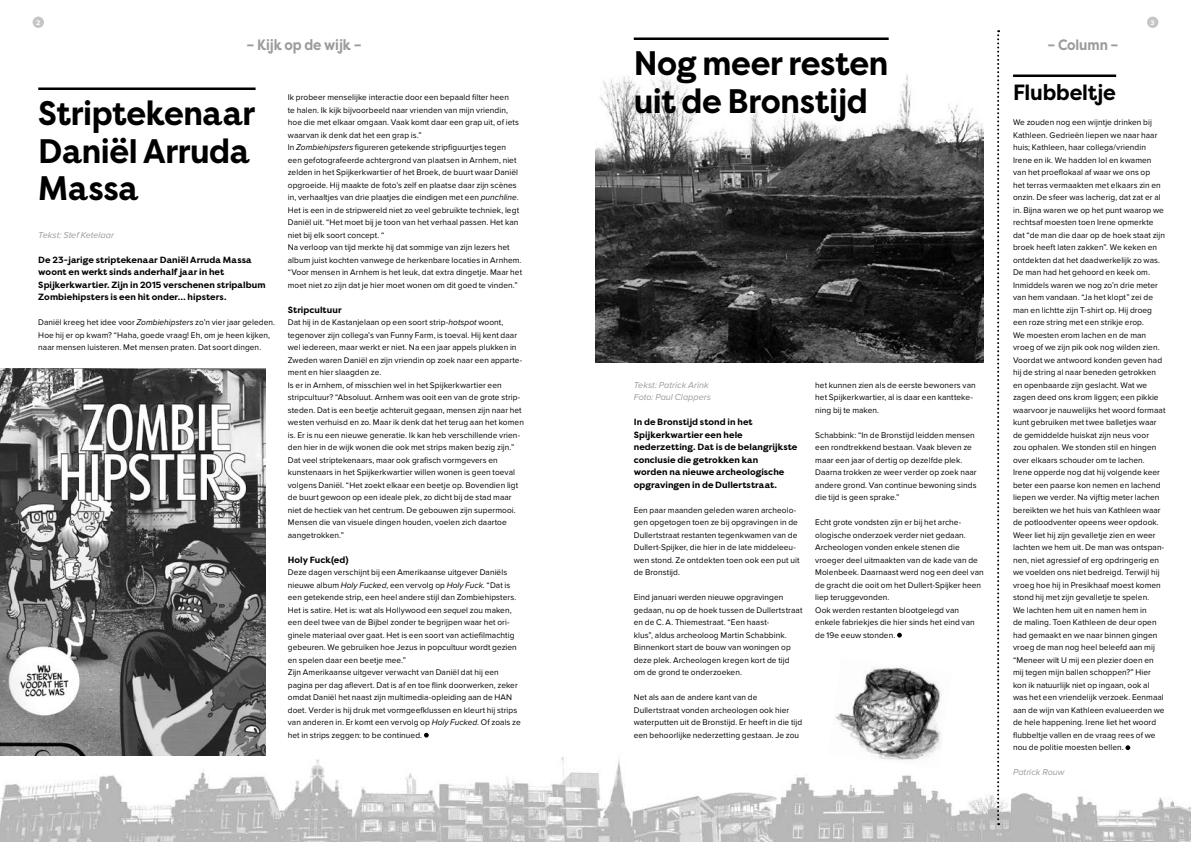
<style>
.page{position:relative;width:1191px;height:842px;background:#fff}
.page>*{position:absolute;margin:0;border:0;box-sizing:border-box;transform-origin:0 0}
.C_-_1_-_kop_lijn_gro{font:34px/37.5px "Wijkkrant Filson Bold";letter-spacing:-.01em;color:#000;scale:.94 1}
.C_-_2_-_kop_lijn_kle{font:22px "Wijkkrant Filson Bold";letter-spacing:-.01em;color:#000;scale:.94 1}
.G_-_Thema{font:15px "Wijkkrant Filson Bold";letter-spacing:-.01em;color:#9b9b9b;scale:.9 1}
.B_-_Intro_tekst{font:9px/12.5px "Wijkkrant Filson Bold";letter-spacing:.005em;color:#000}
.F_-_Auteur{font:italic 9px "Proxima Nova";color:#9b9b9b}
.D_-_Tussenkop{font:9px "Wijkkrant Filson Bold";letter-spacing:.005em;color:#000}
.A_-_Body_tekst{font:8.5px/12.5px "Proxima Nova";letter-spacing:.01em;color:#000}
.K_-_Paginacijfers{font:700 7px "Proxima Nova";color:#fff}
.s1{font-style:italic}
</style>
<div class="page">
<div style="left:33px;top:17px;width:11px;height:11px;background:#c4c5c5;border-radius:50%"></div>
<div style="left:1147px;top:17px;width:11px;height:11px;background:#c4c5c5;border-radius:50%"></div>
<img style="left:0;top:256px;width:1191px;height:586px">
<img style="left:595px;top:74px;width:389px;height:289px">
<svg style="left:897px;top:633px;width:5px;height:5px"></svg>
<hr style="left:634px;top:37px;width:254px;height:3px;background:#000">
<img style="left:827px;top:657px;width:124px;height:112px">
<hr style="left:1013px;top:75px;width:103px;height:2px;background:#000">
<svg style="left:1125px;top:745px;width:5px;height:5px"></svg>
<svg style="left:997px;top:30px;width:2px;height:795px"></svg>
<svg style="left:424px;top:733px;width:5px;height:5px"></svg>
<hr style="left:38px;top:87px;width:217px;height:3px;background:#000">
<img style="left:0;top:369px;width:265px;height:386px">
<p class="K_-_Paginacijfers" style="left:36px;top:18px;width:6px">2</p>
<p class="K_-_Paginacijfers" style="left:1150px;top:18px;width:6px">3</p>
<p class="G_-_Thema" style="left:247px;top:35px;width:129px">– Kijk op de wijk –</p>
<p class="G_-_Thema" style="left:1047px;top:35px;width:80px">– Column –</p>
<p class="C_-_1_-_kop_lijn_gro" style="left:634px;top:45px;width:272px">Nog meer resten uit de Bronstijd</p>
<p class="C_-_2_-_kop_lijn_kle" style="left:1013px;top:78px;width:111px">Flubbeltje</p>
<p class="A_-_Body_tekst" style="left:1013px;top:116px;width:154px">We zouden nog een wijntje drinken bij Kathleen. Gedrieën liepen we naar haar huis; Kathleen, haar collega/vriendin Irene en ik. We hadden lol en kwamen van het proeflokaal af waar we ons op<br>het terras vermaakten met elkaars zin en onzin. De sfeer was lacherig, dat zat er al in. Bijna waren we op het punt waarop we rechtsaf moesten toen Irene opmerkte dat “de man die daar op de hoek staat zijn broek heeft laten zakken”. We keken en ontdekten dat het daadwerkelijk zo was.<br>De man had het gehoord en keek om.<br>Inmiddels waren we nog zo’n drie meter van hem vandaan. “Ja het klopt” zei de man en lichtte zijn T-shirt op. Hij droeg een roze string met een strikje erop.<br>We moesten erom lachen en de man vroeg of we zijn pik ook nog wilden zien.<br>Voordat we antwoord konden geven had hij de string al naar beneden getrokken en openbaarde zijn geslacht. Wat we zagen deed ons krom liggen; een pikkie waarvoor je nauwelijks het woord formaat kunt gebruiken met twee balletjes waar de gemiddelde huiskat zijn neus voor<br>zou ophalen. We stonden stil en hingen over elkaars schouder om te lachen.<br>Irene opperde nog dat hij volgende keer beter een paarse kon nemen en lachend liepen we verder. Na vijftig meter lachen bereikten we het huis van Kathleen waar de potloodventer opeens weer opdook.<br>Weer liet hij zijn gevalletje zien en weer lachten we hem uit. De man was ontspan&shy;nen, niet agressief of erg opdringerig en we voelden ons niet bedreigd. Terwijl hij vroeg hoe hij in Presikhaaf moest komen stond hij met zijn gevalletje te spelen.<br>We lachten hem uit en namen hem in<br>de maling. Toen Kathleen de deur open had gemaakt en we naar binnen gingen vroeg de man nog heel beleefd aan mij “Meneer wilt U mij een plezier doen en mij tegen mijn ballen schoppen?” Hier kon ik natuurlijk niet op ingaan, ook al was het een vriendelijk verzoek. Eenmaal aan de wijn van Kathleen evalueerden we de hele happening. Irene liet het woord flubbeltje vallen en de vraag rees of we nou de politie moesten bellen.</p>
<p class="F_-_Auteur" style="left:1013px;top:767px;width:53px">Patrick Rouw</p>
<p class="A_-_Body_tekst" style="left:288px;top:91px;width:233px">Ik probeer menselijke interactie door een bepaald filter heen<br>te halen. Ik kijk bijvoorbeeld naar vrienden van mijn vriendin, hoe die met elkaar omgaan. Vaak komt daar een grap uit, of iets waarvan ik denk dat het een grap is.”</p>
<p class="A_-_Body_tekst" style="left:288px;top:141px;width:233px">In <span class="s1">Zombiehipsters</span> figureren getekende stripfiguurtjes tegen een gefotografeerde achtergrond van plaatsen in Arnhem, niet zelden in het Spijkerkwartier of het Broek, de buurt waar Daniël opgroeide. Hij maakte de foto’s zelf en plaatse daar zijn scènes in, verhaaltjes van drie plaatjes die eindigen met een <span class="s1">punchline</span>.<br>Het is een in de stripwereld niet zo veel gebruikte techniek, legt Daniël uit. “Het moet bij je toon van het verhaal passen. Het kan niet bij elk soort concept. “</p>
<p class="A_-_Body_tekst" style="left:288px;top:241px;width:236px">Na verloop van tijd merkte hij dat sommige van zijn lezers het album juist kochten vanwege de herkenbare locaties in Arnhem. “Voor mensen in Arnhem is het leuk, dat extra dingetje. Maar het moet niet zo zijn dat je hier moet wonen om dit goed te vinden.”</p>
<p class="D_-_Tussenkop" style="left:288px;top:304px;width:55px">Stripcultuur</p>
<p class="A_-_Body_tekst" style="left:288px;top:316px;width:236px">Dat hij in de Kastanjelaan op een soort strip-<span class="s1">hotspot</span> woont, tegenover zijn collega’s van Funny Farm, is toeval. Hij kent daar wel iedereen, maar werkt er niet. Na een jaar appels plukken in Zweden waren Daniël en zijn vriendin op zoek naar een apparte&shy;ment en hier slaagden ze.</p>
<p class="A_-_Body_tekst" style="left:288px;top:379px;width:238px">Is er in Arnhem, of misschien wel in het Spijkerkwartier een stripcultuur? “Absoluut. Arnhem was ooit een van de grote strip&shy;steden. Dat is een beetje achteruit gegaan, mensen zijn naar het westen verhuisd en zo. Maar ik denk dat het terug aan het komen is. Er is nu een nieuwe generatie. Ik kan heb verschillende vrien&shy;den hier in de wijk wonen die ook met strips maken bezig zijn.”</p>
<p class="A_-_Body_tekst" style="left:288px;top:454px;width:232px">Dat veel striptekenaars, maar ook grafisch vormgevers en kunstenaars in het Spijkerkwartier willen wonen is geen toeval volgens Daniël. “Het zoekt elkaar een beetje op. Bovendien ligt de buurt gewoon op een ideale plek, zo dicht bij de stad maar niet de hectiek van het centrum. De gebouwen zijn supermooi.<br>Mensen die van visuele dingen houden, voelen zich daartoe aangetrokken.”</p>
<p class="D_-_Tussenkop" style="left:288px;top:554px;width:62px">Holy Fuck(ed)</p>
<p class="A_-_Body_tekst" style="left:288px;top:566px;width:231px">Deze dagen verschijnt bij een Amerikaanse uitgever Daniëls nieuwe album <span class="s1">Holy Fucked</span>, een vervolg op <span class="s1">Holy Fuck</span>. “Dat is een getekende strip, een heel andere stijl dan Zombiehipsters.<br>Het is satire. Het is: wat als Hollywood een <span class="s1">seque</span>l zou maken, een deel twee van de Bijbel zonder te begrijpen waar het ori&shy;ginele materiaal over gaat. Het is een soort van actiefilmachtig gebeuren. We gebruiken hoe Jezus in popcultuur wordt gezien en spelen daar een beetje mee.”</p>
<p class="A_-_Body_tekst" style="left:288px;top:666px;width:234px">Zijn Amerikaanse uitgever verwacht van Daniël dat hij een pagina per dag aflevert. Dat is af en toe flink doorwerken, zeker omdat Daniël het naast zijn multimedia-opleiding aan de HAN doet. Verder is hij druk met vormgeefklussen en kleurt hij strips van anderen in. Er komt een vervolg op <span class="s1">Holy Fucked</span>. Of zoals ze het in strips zeggen: to be continued.</p>
<p class="C_-_1_-_kop_lijn_gro" style="left:38px;top:95px;width:232px">Striptekenaar<br>Daniël Arruda<br>Massa</p>
<p class="F_-_Auteur" style="left:38px;top:230px;width:77px">Tekst: Stef Ketelaar</p>
<p class="B_-_Intro_tekst" style="left:38px;top:253px;width:229px">De 23-jarige striptekenaar Daniël Arruda Massa woont en werkt sinds anderhalf jaar in het Spijkerkwartier. Zijn in 2015 verschenen stripalbum Zombiehipsters is een hit onder… hipsters.</p>
<p class="A_-_Body_tekst" style="left:38px;top:316px;width:238px">Daniël kreeg het idee voor <span class="s1">Zombiehipsters</span> zo’n vier jaar geleden.<br>Hoe hij er op kwam? “Haha, goede vraag! Eh, om je heen kijken, naar mensen luisteren. Met mensen praten. Dat soort dingen.</p>
<p class="F_-_Auteur" style="left:634px;top:380px;width:77px">Tekst: Patrick Arink</p>
<p class="F_-_Auteur" style="left:634px;top:392px;width:79px">Foto: Paul Clappers</p>
<p class="B_-_Intro_tekst" style="left:634px;top:416px;width:165px">In de Bronstijd stond in het<br>Spijkerkwartier een hele nederzetting. Dat is de belangrijkste conclusie die getrokken kan<br>worden na nieuwe archeologische opgravingen in de Dullertstraat.</p>
<p class="A_-_Body_tekst" style="left:634px;top:504px;width:167px">Een paar maanden geleden waren archeolo&shy;gen opgetogen toen ze bij opgravingen in de Dullertstraat restanten tegenkwamen van de Dullert-Spijker, die hier in de late middeleeu&shy;wen stond. Ze ontdekten toen ook een put uit de Bronstijd.</p>
<p class="A_-_Body_tekst" style="left:634px;top:591px;width:170px">Eind januari werden nieuwe opgravingen gedaan, nu op de hoek tussen de Dullertstraat en de C. A. Thiemestraat. “Een haast-<br>klus”, aldus archeoloog Martin Schabbink.<br>Binnenkort start de bouw van woningen op deze plek. Archeologen kregen kort de tijd om de grond te onderzoeken.</p>
<p class="A_-_Body_tekst" style="left:634px;top:691px;width:170px">Net als aan de andere kant van de Dullertstraat vonden archeologen ook hier waterputten uit de Bronstijd. Er heeft in die tijd een behoorlijke nederzetting gestaan. Je zou</p>
<p class="A_-_Body_tekst" style="left:815px;top:379px;width:162px">het kunnen zien als de eerste bewoners van het Spijkerkwartier, al is daar een kantteke&shy;ning bij te maken.</p>
<p class="A_-_Body_tekst" style="left:815px;top:429px;width:163px">Schabbink: “In de Bronstijd leidden mensen een rondtrekkend bestaan. Vaak bleven ze maar een jaar of dertig op dezelfde plek.<br>Daarna trokken ze weer verder op zoek naar andere grond. Van continue bewoning sinds die tijd is geen sprake.”</p>
<p class="A_-_Body_tekst" style="left:815px;top:516px;width:170px">Echt grote vondsten zijn er bij het arche&shy;ologische onderzoek verder niet gedaan.<br>Archeologen vonden enkele stenen die vroeger deel uitmaakten van de kade van de Molenbeek. Daarnaast werd nog een deel van de gracht die ooit om het Dullert-Spijker heen liep teruggevonden.</p>
<p class="A_-_Body_tekst" style="left:815px;top:604px;width:161px">Ook werden restanten blootgelegd van enkele fabriekjes die hier sinds het eind van de 19e eeuw stonden.</p>
</div>
